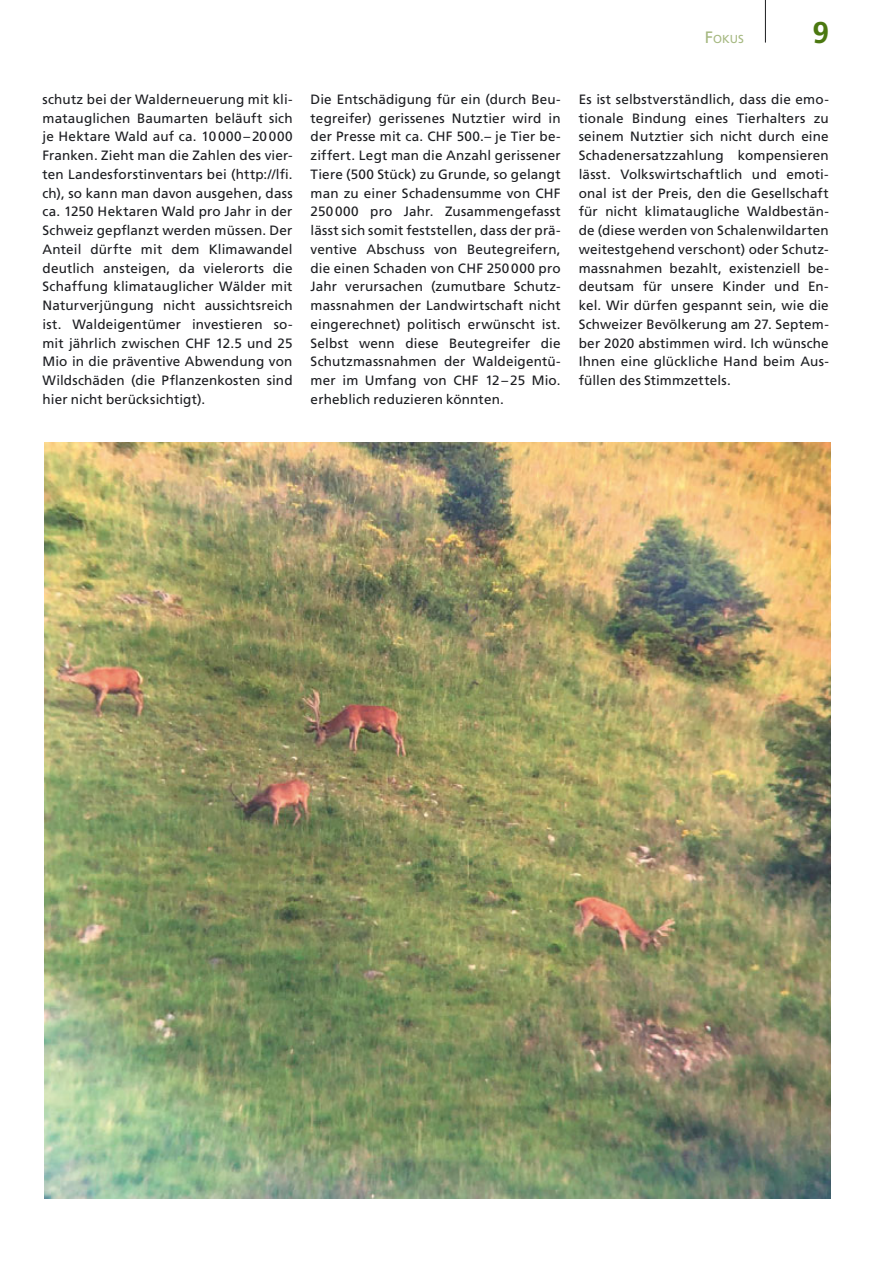
<style>
.page{position:relative;width:893px;height:1263px;background:#fff}
.page>*{position:absolute;margin:0;border:0;box-sizing:border-box;transform-origin:0 0}
.t1{font:700 30px "Frutiger LT";color:#4b7810}
.t2{font:13.5px/18.8px "Frutiger LT";letter-spacing:.01em;color:#1b1c20;text-align:justify}
.t3{font:11.55px "Frutiger LT Std";color:#a5b880}
.s1{font-size:16.5px}
</style>
<div class="page">
<hr style="left:765px;top:0;width:1px;height:43px;background:#1b1c20">
<img style="left:44px;top:443px;width:786px;height:756px">
<p class="t3" style="left:705px;top:32px;width:41px"><span class="s1">F</span>OKUS</p>
<h1 class="t1" style="left:812px;top:20px;width:18px">9</h1>
<p class="t2" style="left:43px;top:91px;width:252px">schutz bei der Walderneuerung mit kli&shy;matauglichen Baumarten beläuft sich je Hektare Wald auf ca. 10 000 – 20 000<br>Franken. Zieht man die Zahlen des vier&shy;ten Landesforstinventars bei (http://lfi. ch), so kann man davon ausgehen, dass ca. 1250 Hektaren Wald pro Jahr in der Schweiz gepflanzt werden müssen. Der Anteil dürfte mit dem Klimawandel deutlich ansteigen, da vielerorts die Schaffung klimatauglicher Wälder mit Naturverjüngung nicht aussichtsreich ist. Waldeigentümer investieren so&shy;mit jährlich zwischen CHF 12.5 und 25<br>Mio in die präventive Abwendung von Wildschäden (die Pflanzenkosten sind hier nicht berücksichtigt).</p>
<p class="t2" style="left:311px;top:91px;width:252px">Die Entschädigung für ein (durch Beu&shy;tegreifer) gerissenes Nutztier wird in der Presse mit ca. CHF 500.– je Tier be&shy;ziffert. Legt man die Anzahl gerissener Tiere (500 Stück) zu Grunde, so gelangt man zu einer Schadensumme von CHF 250 000 pro Jahr. Zusammengefasst lässt sich somit feststellen, dass der prä&shy;ventive Abschuss von Beutegreifern, die einen Schaden von CHF 250 000 pro Jahr verursachen (zumutbare Schutz&shy;massnahmen der Landwirtschaft nicht eingerechnet) politisch erwünscht ist.<br>Selbst wenn diese Beutegreifer die Schutzmassnahmen der Waldeigentü&shy;mer im Umfang von CHF 12 – 25 Mio. erheblich reduzieren könnten.</p>
<p class="t2" style="left:579px;top:91px;width:252px">Es ist selbstverständlich, dass die emo&shy;tionale Bindung eines Tierhalters zu seinem Nutztier sich nicht durch eine Schadenersatzzahlung kompensieren lässt. Volkswirtschaftlich und emoti&shy;onal ist der Preis, den die Gesellschaft für nicht klimataugliche Waldbestän&shy;de (diese werden von Schalenwildarten weitestgehend verschont) oder Schutz&shy;massnahmen bezahlt, existenziell be&shy;deutsam für unsere Kinder und En&shy;kel. Wir dürfen gespannt sein, wie die Schweizer Bevölkerung am 27. Septem&shy;ber 2020 abstimmen wird. Ich wünsche Ihnen eine glückliche Hand beim Aus&shy;füllen des Stimmzettels.</p>
</div>
